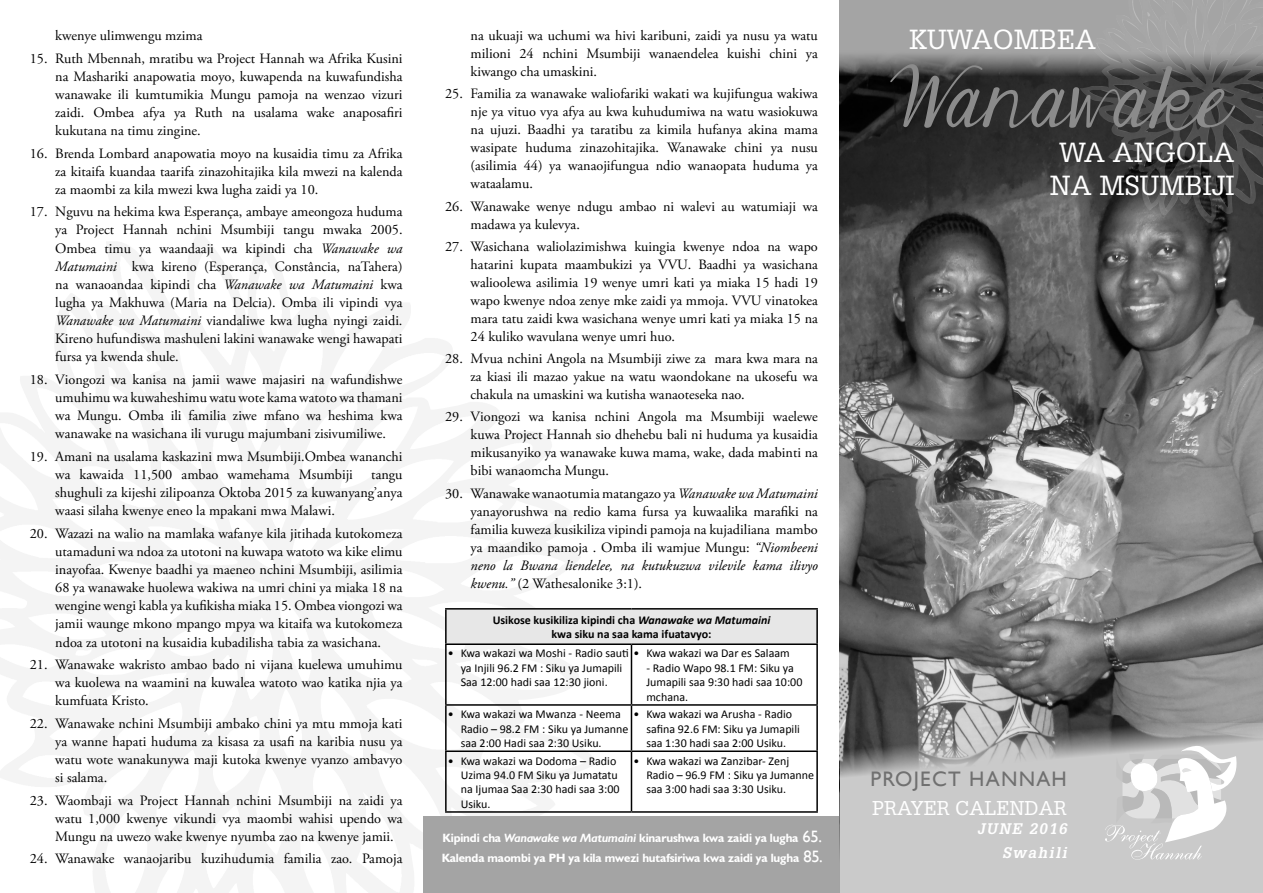
<style>
.page{position:relative;width:1263px;height:893px;background:#fff}
.page>*{position:absolute;margin:0;border:0;box-sizing:border-box;transform-origin:0 0}
.Prayer_Requests{font:72px "Janda Elegant Handwriting";color:#8b8b8b}
.t1{font:27px "Glypha LT Std";color:#fff}
.t2{font:21px "Gill Sans";letter-spacing:.06em;color:#707070}
.t3{font:19.5px "Glypha LT Std";color:#fff}
.t4{font:italic 700 15px "Glypha LT Std";letter-spacing:.1em;color:#fff}
.Prayer_Requests-2{font:14.25px/18.1px "Adobe Garamond Pro";color:#000;text-align:justify}
.t5{font:12px/14.4px "Calibri";color:#000}
.t6{font:700 12px "Humanist 521 BT";letter-spacing:-.01em;color:#fff}
.t7{font:700 12px/14.4px "Calibri";color:#000;text-align:center}
.s1{font-style:italic}
.s2{font-family:"Gill Sans";font-weight:400;font-size:16.5px}
</style>
<div class="page">
<div style="left:840px;top:0;width:423px;height:893px;background:#a4a4a4"></div>
<img style="left:839px;top:48px;width:424px;height:845px">
<img style="left:1080px;top:0;width:183px;height:223px">
<div style="left:424px;top:817px;width:415px;height:76px;background:#a4a4a4"></div>
<svg style="left:840px;top:723px;width:423px;height:170px;fill:#cacaca"></svg>
<svg style="left:1105px;top:746px;width:131px;height:114px"></svg>
<div style="left:446px;top:609px;width:371px;height:35px;background:#e7e7e7"></div>
<hr style="left:445px;top:608px;width:186px;height:2px;background:#000">
<hr style="left:445px;top:610px;width:2px;height:33px;background:#000">
<hr style="left:631px;top:608px;width:187px;height:2px;background:#000">
<hr style="left:816px;top:610px;width:2px;height:33px;background:#000">
<hr style="left:445px;top:643px;width:186px;height:2px;background:#000">
<hr style="left:445px;top:645px;width:2px;height:59px;background:#000">
<hr style="left:631px;top:643px;width:187px;height:2px;background:#000">
<hr style="left:631px;top:645px;width:1px;height:59px;background:#000">
<hr style="left:816px;top:645px;width:2px;height:59px;background:#000">
<hr style="left:445px;top:704px;width:186px;height:2px;background:#000">
<hr style="left:445px;top:706px;width:2px;height:44px;background:#000">
<hr style="left:631px;top:704px;width:187px;height:2px;background:#000">
<hr style="left:631px;top:706px;width:1px;height:44px;background:#000">
<hr style="left:816px;top:706px;width:2px;height:44px;background:#000">
<hr style="left:445px;top:750px;width:186px;height:2px;background:#000">
<hr style="left:445px;top:752px;width:2px;height:59px;background:#000">
<hr style="left:631px;top:750px;width:187px;height:2px;background:#000">
<hr style="left:631px;top:752px;width:1px;height:59px;background:#000">
<hr style="left:816px;top:752px;width:2px;height:59px;background:#000">
<hr style="left:445px;top:811px;width:186px;height:2px;background:#000">
<hr style="left:631px;top:811px;width:187px;height:2px;background:#000">
<p class="Prayer_Requests-2" style="left:55px;top:27px;width:149px">kwenye ulimwengu mzima</p>
<p class="Prayer_Requests-2" style="left:55px;top:49px;width:349px;text-indent:-26px">15. Ruth Mbennah, mratibu wa Project Hannah wa Afrika Kusini na Mashariki anapowatia moyo, kuwapenda na kuwafundisha wanawake ili kumtumikia Mungu pamoja na wenzao vizuri zaidi. Ombea afya ya Ruth na usalama wake anaposafiri kukutana na timu zingine.</p>
<p class="Prayer_Requests-2" style="left:55px;top:144px;width:349px;text-indent:-26px">16. Brenda Lombard anapowatia moyo na kusaidia timu za Afrika za kitaifa kuandaa taarifa zinazohitajika kila mwezi na kalenda za maombi za kila mwezi kwa lugha zaidi ya 10.</p>
<p class="Prayer_Requests-2" style="left:55px;top:203px;width:349px;text-indent:-26px">17. Nguvu na hekima kwa Esperança, ambaye ameongoza huduma ya Project Hannah nchini Msumbiji tangu mwaka 2005.<br>Ombea timu ya waandaaji wa kipindi cha <span class="s1">Wanawake wa Matumaini</span> kwa kireno (Esperança, Constância, naTahera) na wanaoandaa kipindi cha <span class="s1">Wanawake wa Matumaini</span> kwa lugha ya Makhuwa (Maria na Delcia). Omba ili vipindi vya <span class="s1">Wanawake wa Matumaini</span> viandaliwe kwa lugha nyingi zaidi.<br>Kireno hufundiswa mashuleni lakini wanawake wengi hawapati fursa ya kwenda shule.</p>
<p class="Prayer_Requests-2" style="left:55px;top:371px;width:349px;text-indent:-26px">18. Viongozi wa kanisa na jamii wawe majasiri na wafundishwe umuhimu wa kuwaheshimu watu wote kama watoto wa thamani wa Mungu. Omba ili familia ziwe mfano wa heshima kwa wanawake na wasichana ili vurugu majumbani zisivumiliwe.</p>
<p class="Prayer_Requests-2" style="left:55px;top:448px;width:349px;text-indent:-26px">19. Amani na usalama kaskazini mwa Msumbiji.Ombea wananchi wa kawaida 11,500 ambao wamehama Msumbiji</p>
<p class="Prayer_Requests-2" style="left:55px;top:466px;width:349px;text-indent:316px">tangu shughuli za kijeshi zilipoanza Oktoba 2015 za kuwanyang’anya waasi silaha kwenye eneo la mpakani mwa Malawi.</p>
<p class="Prayer_Requests-2" style="left:55px;top:524px;width:349px;text-indent:-26px">20. Wazazi na walio na mamlaka wafanye kila jitihada kutokomeza utamaduni wa ndoa za utotoni na kuwapa watoto wa kike elimu inayofaa. Kwenye baadhi ya maeneo nchini Msumbiji, asilimia 68 ya wanawake huolewa wakiwa na umri chini ya miaka 18 na wengine wengi kabla ya kufikisha miaka 15. Ombea viongozi wa jamii waunge mkono mpango mpya wa kitaifa wa kutokomeza ndoa za utotoni na kusaidia kubadilisha tabia za wasichana.</p>
<p class="Prayer_Requests-2" style="left:55px;top:656px;width:349px;text-indent:-26px">21. Wanawake wakristo ambao bado ni vijana kuelewa umuhimu wa kuolewa na waamini na kuwalea watoto wao katika njia ya kumfuata Kristo.</p>
<p class="Prayer_Requests-2" style="left:55px;top:714px;width:349px;text-indent:-26px">22. Wanawake nchini Msumbiji ambako chini ya mtu mmoja kati ya wanne hapati huduma za kisasa za usafi na karibia nusu ya watu wote wanakunywa maji kutoka kwenye vyanzo ambavyo si salama.</p>
<p class="Prayer_Requests-2" style="left:55px;top:791px;width:349px;text-indent:-26px">23. Waombaji wa Project Hannah nchini Msumbiji na zaidi ya watu 1,000 kwenye vikundi vya maombi wahisi upendo wa Mungu na uwezo wake kwenye nyumba zao na kwenye jamii.</p>
<p class="Prayer_Requests-2" style="left:30px;top:850px;width:374px">24. Wanawake wanaojaribu kuzihudumia familia zao. Pamoja</p>
<p class="Prayer_Requests-2" style="left:471px;top:27px;width:349px">na ukuaji wa uchumi wa hivi karibuni, zaidi ya nusu ya watu milioni 24 nchini Msumbiji wanaendelea kuishi chini ya kiwango cha umaskini.</p>
<p class="Prayer_Requests-2" style="left:471px;top:85px;width:349px;text-indent:-26px">25. Familia za wanawake waliofariki wakati wa kujifungua wakiwa nje ya vituo vya afya au kwa kuhudumiwa na watu wasiokuwa na ujuzi. Baadhi ya taratibu za kimila hufanya akina mama wasipate huduma zinazohitajika. Wanawake chini ya nusu (asilimia 44) ya wanaojifungua ndio wanaopata huduma ya wataalamu.</p>
<p class="Prayer_Requests-2" style="left:471px;top:198px;width:349px;text-indent:-26px">26. Wanawake wenye ndugu ambao ni walevi au watumiaji wa madawa ya kulevya.</p>
<p class="Prayer_Requests-2" style="left:471px;top:238px;width:349px;text-indent:-26px">27. Wasichana waliolazimishwa kuingia kwenye ndoa na wapo hatarini kupata maambukizi ya VVU. Baadhi ya wasichana walioolewa asilimia 19 wenye umri kati ya miaka 15 hadi 19 wapo kwenye ndoa zenye mke zaidi ya mmoja. VVU vinatokea mara tatu zaidi kwa wasichana wenye umri kati ya miaka 15 na 24 kuliko wavulana wenye umri huo.</p>
<p class="Prayer_Requests-2" style="left:471px;top:350px;width:349px;text-indent:-26px">28. Mvua nchini Angola na Msumbiji ziwe za mara kwa mara na za kiasi ili mazao yakue na watu waondokane na ukosefu wa chakula na umaskini wa kutisha wanaoteseka nao.</p>
<p class="Prayer_Requests-2" style="left:471px;top:408px;width:349px;text-indent:-26px">29. Viongozi wa kanisa nchini Angola ma Msumbiji waelewe kuwa Project Hannah sio dhehebu bali ni huduma ya kusaidia mikusanyiko ya wanawake kuwa mama, wake, dada mabinti na bibi wanaomcha Mungu.</p>
<p class="Prayer_Requests-2" style="left:471px;top:485px;width:349px;text-indent:-26px">30. Wanawake wanaotumia matangazo ya <span class="s1">Wanawake wa Matumaini </span>yanayorushwa na redio kama fursa ya kuwaalika marafiki na familia kuweza kusikiliza vipindi pamoja na kujadiliana mambo ya maandiko pamoja . Omba ili wamjue Mungu: <span class="s1">“Niombeeni neno la Bwana liendelee, na kutukuzwa vilevile kama ilivyo kwenu.”</span> (2 Wathesalonike 3:1).</p>
<p class="t7" style="left:493px;top:613px;width:279px">Usikose kusikiliza kipindi cha <span class="s1">Wanawake wa Matumaini </span>kwa siku na saa kama ifuatavyo:</p>
<p class="t5" style="left:461px;top:646px;width:331px;text-indent:-13px">• Kwa wakazi wa Moshi - Radio sauti • Kwa wakazi wa Dar es Salaam ya Injili 96.2 FM : Siku ya Jumapili<br>Saa 12:00 hadi saa 12:30 jioni.</p>
<p class="t5" style="left:646px;top:661px;width:158px">- Radio Wapo 98.1 FM: Siku ya<br>Jumapili saa 9:30 hadi saa 10:00 mchana.</p>
<p class="t5" style="left:461px;top:707px;width:169px;text-indent:-13px">• Kwa wakazi wa Mwanza - Neema<br>Radio – 98.2 FM : Siku ya Jumanne saa 2:00 Hadi saa 2:30 Usiku.</p>
<p class="t5" style="left:646px;top:707px;width:155px;text-indent:-13px">• Kwa wakazi wa Arusha - Radio safina 92.6 FM: Siku ya Jumapili saa 1:30 hadi saa 2:00 Usiku.</p>
<p class="t5" style="left:461px;top:753px;width:160px;text-indent:-13px">• Kwa wakazi wa Dodoma – Radio<br>Uzima 94.0 FM Siku ya Jumatatu na Ijumaa Saa 2:30 hadi saa 3:00<br>Usiku.</p>
<p class="t5" style="left:646px;top:753px;width:169px;text-indent:-13px">• Kwa wakazi wa Zanzibar- Zenj<br>Radio – 96.9 FM : Siku ya Jumanne saa 3:00 hadi saa 3:30 Usiku.</p>
<p class="t6" style="left:442px;top:830px;width:381px">Kipindi cha <span class="s1">Wanawake wa Matumaini</span> kinarushwa kwa zaidi ya lugha <span class="s2">65.</span></p>
<p class="t6" style="left:442px;top:850px;width:383px">Kalenda maombi ya PH ya kila mwezi hutafsiriwa kwa zaidi ya lugha <span class="s2">85.</span></p>
<p class="t1" style="left:909px;top:23px;width:189px">KUWAOMBEA</p>
<p class="Prayer_Requests" style="left:890px;top:46px;width:339px">Wanawake</p>
<p class="t1" style="left:1059px;top:136px;width:177px">WA ANGOLA</p>
<p class="t1" style="left:1050px;top:169px;width:186px">NA MSUMBIJI</p>
<p class="t2" style="left:870px;top:767px;width:198px">PROJECT HANNAH</p>
<p class="t3" style="left:872px;top:796px;width:196px">PRAYER CALENDAR</p>
<p class="t4" style="left:977px;top:820px;width:91px">JUNE 2016</p>
<p class="t4" style="left:1002px;top:843px;width:66px">Swahili</p>
</div>
